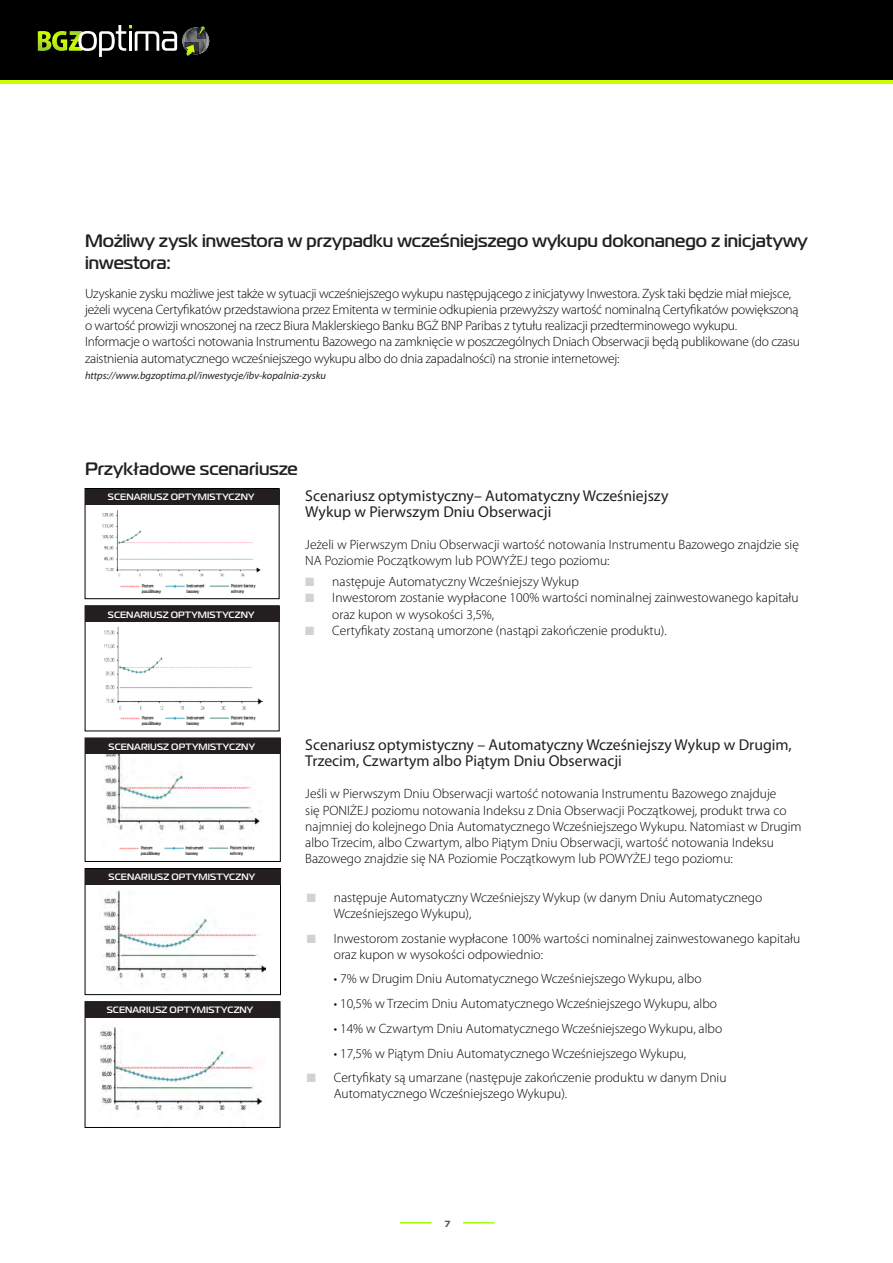
<style>
.page{position:relative;width:893px;height:1263px;background:#fff}
.page>*{position:absolute;margin:0;border:0;box-sizing:border-box;transform-origin:0 0}
.t1{font:500 18px/21.6px "Magistral";color:#231f20}
.t2{font:15.75px/16.2px "Myriad Pro";color:#231f20}
.t3{font:300 13.5px/16.2px "Myriad Pro";color:#000}
.t4{font:300 13.5px/16.2px "Myriad Pro";letter-spacing:-.02em;color:#000}
.t5{font:italic 10.5px "Myriad Pro";color:#231f20}
.t6{font:500 9.15px "Magistral";letter-spacing:.01em;color:#fff}
.t7{font:700 9px "Magistral";color:#49585c}
.s1{color:#d1d2d4}
</style>
<div class="page">
<hr style="left:400px;top:1222px;width:31px;height:1px;background:#a0ff00">
<hr style="left:463px;top:1222px;width:31px;height:1px;background:#a0ff00">
<img style="left:100px;top:884px;width:165px;height:98px">
<div style="left:85px;top:868px;width:196px;height:127px;border:1px solid #000"></div>
<div style="left:85px;top:869px;width:195px;height:15px;background:#231f20"></div>
<img style="left:99px;top:1017px;width:166px;height:97px">
<div style="left:85px;top:1001px;width:195px;height:127px;border:1px solid #000"></div>
<div style="left:85px;top:1002px;width:195px;height:15px;background:#231f20"></div>
<img style="left:102px;top:510px;width:159px;height:67px">
<div style="left:85px;top:488px;width:194px;height:111px;border:1px solid #000"></div>
<div style="left:85px;top:489px;width:194px;height:15px;background:#231f20"></div>
<img style="left:120px;top:583px;width:136px;height:11px">
<img style="left:104px;top:626px;width:159px;height:84px">
<div style="left:85px;top:606px;width:194px;height:16px;background:#231f20"></div>
<img style="left:120px;top:715px;width:136px;height:11px">
<img style="left:104px;top:754px;width:158px;height:77px">
<div style="left:85px;top:738px;width:196px;height:124px;border:1px solid #000"></div>
<div style="left:85px;top:738px;width:195px;height:16px;background:#231f20"></div>
<img style="left:119px;top:845px;width:136px;height:11px">
<div style="left:0;top:0;width:893px;height:82px;background:#000"></div>
<hr style="left:0;top:80px;width:893px;height:4px;background:#cdff00">
<svg style="left:38px;top:25px;width:171px;height:32px"></svg>
<p class="t1" style="left:85px;top:230px;width:724px">Możliwy zysk inwestora w przypadku wcześniejszego wykupu dokonanego z inicjatywy inwestora:</p>
<p class="t4" style="left:85px;top:285px;width:715px">Uzyskanie zysku możliwe jest także w sytuacji wcześniejszego wykupu następującego z inicjatywy Inwestora. Zysk taki będzie miał miejsce, jeżeli wycena Certyfikatów przedstawiona przez Emitenta w terminie odkupienia przewyższy wartość nominalną Certyfikatów powiększoną o wartość prowizji wnoszonej na rzecz Biura Maklerskiego Banku BGŻ BNP Paribas z tytułu realizacji przedterminowego wykupu.</p>
<p class="t4" style="left:85px;top:334px;width:716px">Informacje o wartości notowania Instrumentu Bazowego na zamknięcie w poszczególnych Dniach Obserwacji będą publikowane (do czasu zaistnienia automatycznego wcześniejszego wykupu albo do dnia zapadalności) na stronie internetowej:</p>
<p class="t5" style="left:85px;top:370px;width:242px">https://www.bgzoptima.pl/inwestycje/ibv-kopalnia-zysku</p>
<p class="t1" style="left:85px;top:458px;width:214px">Przykładowe scenariusze</p>
<p class="t6" style="left:108px;top:491px;width:148px">SCENARIUSZ OPTYMISTYCZNY</p>
<p class="t6" style="left:108px;top:609px;width:148px">SCENARIUSZ OPTYMISTYCZNY</p>
<p class="t2" style="left:305px;top:487px;width:365px">Scenariusz optymistyczny– Automatyczny Wcześniejszy<br>Wykup w Pierwszym Dniu Obserwacji</p>
<p class="t3" style="left:305px;top:537px;width:495px">Jeżeli w Pierwszym Dniu Obserwacji wartość notowania Instrumentu Bazowego znajdzie się<br>NA Poziomie Początkowym lub POWYŻEJ tego poziomu:</p>
<p class="t3" style="left:305px;top:573px;width:275px"><span class="s1">■</span> następuje Automatyczny Wcześniejszy Wykup</p>
<p class="t3" style="left:332px;top:590px;width:468px;text-indent:-27px"><span class="s1">■</span> Inwestorom zostanie wypłacone 100% wartości nominalnej zainwestowanego kapitału oraz kupon w wysokości 3,5%,</p>
<p class="t3" style="left:305px;top:622px;width:363px"><span class="s1">■</span> Certyfikaty zostaną umorzone (nastąpi zakończenie produktu).</p>
<p class="t6" style="left:109px;top:741px;width:148px">SCENARIUSZ OPTYMISTYCZNY</p>
<p class="t6" style="left:109px;top:871px;width:148px">SCENARIUSZ OPTYMISTYCZNY</p>
<p class="t6" style="left:107px;top:1004px;width:148px">SCENARIUSZ OPTYMISTYCZNY</p>
<p class="t2" style="left:305px;top:736px;width:488px">Scenariusz optymistyczny – Automatyczny Wcześniejszy Wykup w Drugim,<br>Trzecim, Czwartym albo Piątym Dniu Obserwacji</p>
<p class="t3" style="left:305px;top:786px;width:498px">Jeśli w Pierwszym Dniu Obserwacji wartość notowania Instrumentu Bazowego znajduje<br>się PONIŻEJ poziomu notowania Indeksu z Dnia Obserwacji Początkowej, produkt trwa co najmniej do kolejnego Dnia Automatycznego Wcześniejszego Wykupu. Natomiast w Drugim albo Trzecim, albo Czwartym, albo Piątym Dniu Obserwacji, wartość notowania Indeksu Bazowego znajdzie się NA Poziomie Początkowym lub POWYŻEJ tego poziomu:</p>
<p class="t3" style="left:334px;top:889px;width:430px;text-indent:-27px"><span class="s1">■</span> następuje Automatyczny Wcześniejszy Wykup (w danym Dniu Automatycznego<br>Wcześniejszego Wykupu),</p>
<p class="t3" style="left:334px;top:930px;width:468px;text-indent:-27px"><span class="s1">■</span> Inwestorom zostanie wypłacone 100% wartości nominalnej zainwestowanego kapitału oraz kupon w wysokości odpowiednio:</p>
<p class="t3" style="left:334px;top:971px;width:369px">• 7% w Drugim Dniu Automatycznego Wcześniejszego Wykupu, albo</p>
<p class="t3" style="left:334px;top:995px;width:385px">• 10,5% w Trzecim Dniu Automatycznego Wcześniejszego Wykupu, albo</p>
<p class="t3" style="left:334px;top:1020px;width:390px">• 14% w Czwartym Dniu Automatycznego Wcześniejszego Wykupu, albo</p>
<p class="t3" style="left:334px;top:1045px;width:354px">• 17,5% w Piątym Dniu Automatycznego Wcześniejszego Wykupu,</p>
<p class="t3" style="left:334px;top:1069px;width:394px;text-indent:-27px"><span class="s1">■</span> Certyfikaty są umarzane (następuje zakończenie produktu w danym Dniu<br>Automatycznego Wcześniejszego Wykupu).</p>
<p class="t7" style="left:445px;top:1218px;width:6px">7</p>
</div>
